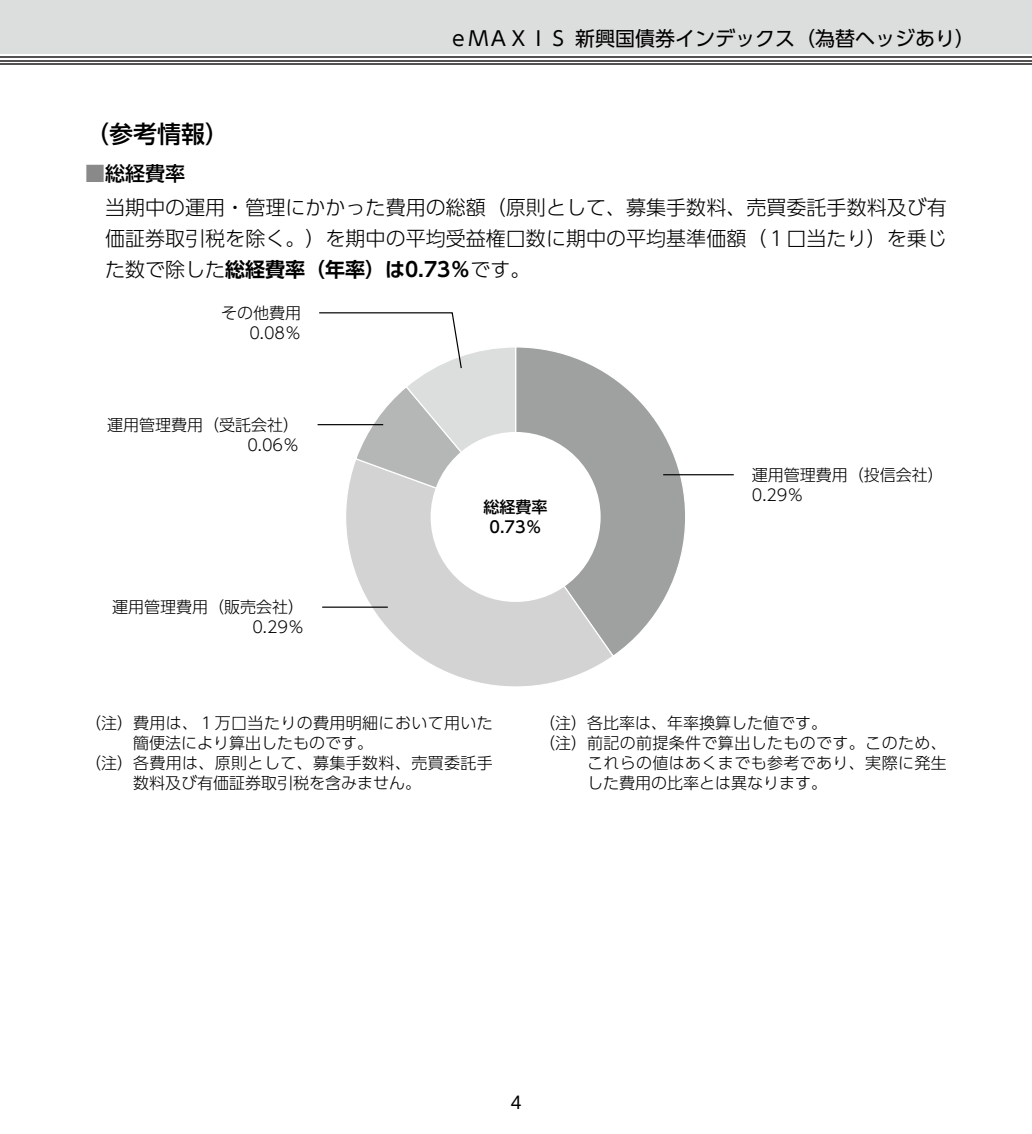
<style>
.page{position:relative;width:1032px;height:1134px;background:#fff}
.page>*{position:absolute;margin:0;border:0;box-sizing:border-box;transform-origin:0 0}
.t1{font:500 24px "UD Shin Go Pro";color:#000}
.t2{font:300 20px/34px "UD Shin Go Pro";color:#000}
.t3{font:20px "UD Shin Go Pro";color:#000}
.t4{font:700 20px "UD Shin Go Pro De";color:#000}
.t5{font:17px "UD Shin Go Pro";color:#000}
.t6{font:300 16px/20px "UD Shin Go Pro";color:#000;text-align:right}
.t7{font:300 16px "UD Shin Go Pro";letter-spacing:.025em;color:#000}
.t8{font:500 16px/20px "UD Shin Go Pro";color:#000;text-align:center}
.s1{font-weight:500;color:#898989}
.s2{font-weight:500}
.s3{font-family:"UD Shin Go Pro";font-weight:300}
</style>
<div class="page">
<div style="left:0;top:0;width:1032px;height:54px;background:#dcdddd"></div>
<hr style="left:0;top:63px;width:1032px;height:2px;background:#545251">
<hr style="left:0;top:60px;width:1032px;height:1px;background:#545251">
<hr style="left:0;top:56px;width:1032px;height:2px;background:#545251">
<svg style="left:519px;top:347px;width:168px;height:307px"></svg>
<svg style="left:346px;top:457px;width:269px;height:230px"></svg>
<div style="left:431px;top:432px;width:170px;height:170px;background:#fff;border-radius:50%"></div>
<svg style="left:318px;top:312px;width:201px;height:208px"></svg>
<hr style="left:322px;top:606px;width:66px;height:2px;background:#000">
<hr style="left:663px;top:474px;width:71px;height:1px;background:#000">
<hr style="left:318px;top:424px;width:65px;height:1px;background:#000">
<p class="t3" style="left:448px;top:22px;width:528px">ｅＭＡＸＩＳ 新興国債券インデックス（為替ヘッジあり）</p>
<h1 class="t1" style="left:85px;top:114px;width:145px">（参考情報）</h1>
<p class="t2" style="left:105px;top:155px;width:843px;text-indent:-20px"><span class="s1">■</span><span class="s2">総経費率<br></span>当期中の運用・管理にかかった費用の総額（原則として、募集手数料、売買委託手数料及び有</p>
<p class="t2" style="left:105px;top:220px;width:843px">価証券取引税を除く。）を期中の平均受益権口数に期中の平均基準価額（１口当たり）を乗じ</p>
<p class="t4" style="left:105px;top:253px;width:427px"><span class="s3">た数で除した</span>総経費率（年率）は0.73％<span class="s3">です。</span></p>
<p class="t6" style="left:221px;top:302px;width:81px">その他費用<br>0.08％</p>
<p class="t6" style="left:107px;top:414px;width:193px">運用管理費用（受託会社）<br>0.06％</p>
<p class="t6" style="left:112px;top:597px;width:193px">運用管理費用（販売会社）<br>0.29％</p>
<p class="t8" style="left:484px;top:496px;width:65px">総経費率<br>0.73％</p>
<p class="t6" style="left:752px;top:464px;width:193px;text-align:left">運用管理費用（投信会社）<br>0.29％</p>
<p class="t7" style="left:85px;top:710px;width:409px">（注）費用は、１万口当たりの費用明細において用いた</p>
<p class="t6" style="left:133px;top:732px;width:241px">簡便法により算出したものです。</p>
<p class="t7" style="left:85px;top:750px;width:409px">（注）各費用は、原則として、募集手数料、売買委託手</p>
<p class="t6" style="left:133px;top:772px;width:289px">数料及び有価証券取引税を含みません。</p>
<p class="t6" style="left:539px;top:712px;width:289px">（注）各比率は、年率換算した値です。</p>
<p class="t7" style="left:539px;top:730px;width:409px">（注）前記の前提条件で算出したものです。このため、</p>
<p class="t7" style="left:587px;top:750px;width:361px">これらの値はあくまでも参考であり、実際に発生</p>
<p class="t6" style="left:587px;top:772px;width:241px">した費用の比率とは異なります。</p>
<p class="t5" style="left:510px;top:1089px;width:13px">4</p>
</div>
